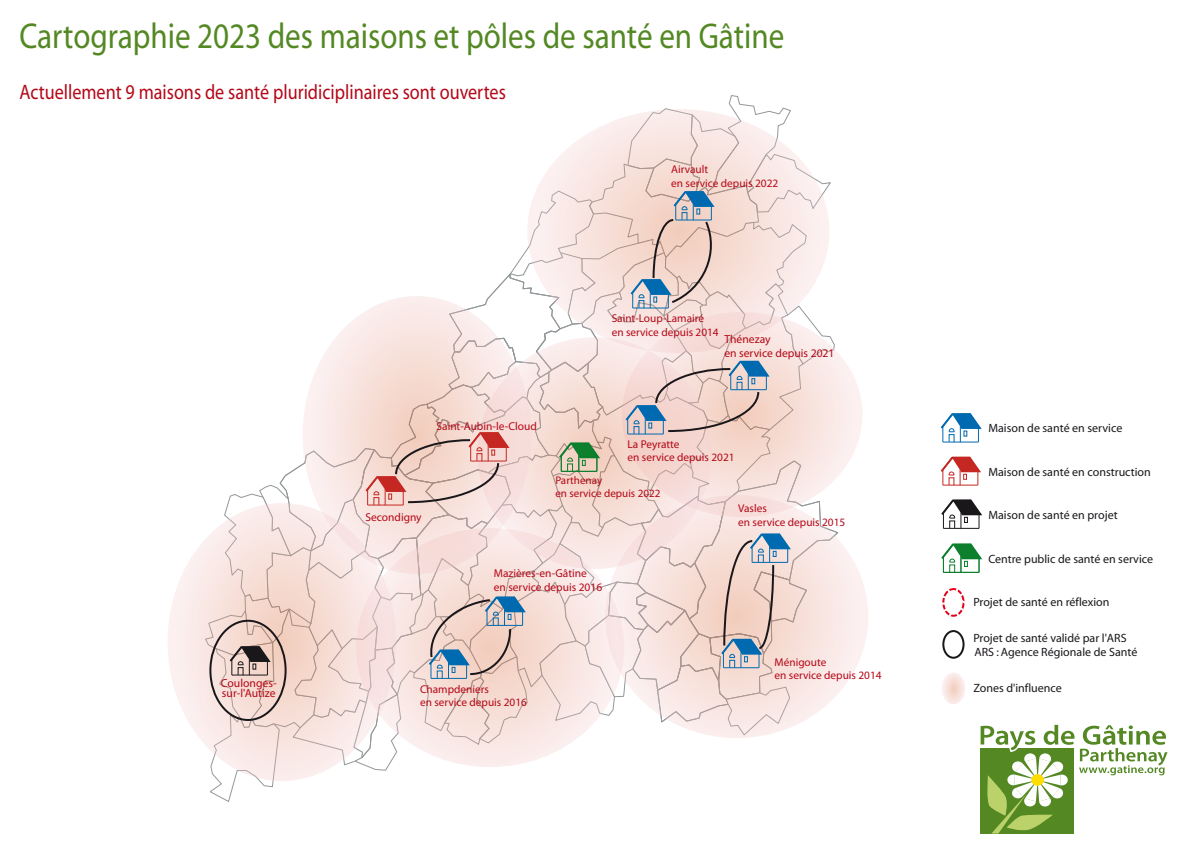
<style>
.page{position:relative;width:1191px;height:842px;background:#fff}
.page>*{position:absolute;margin:0;border:0;box-sizing:border-box;transform-origin:0 0}
.t1{font:36px "Myriad";color:#538823;scale:.86 1}
.t2{font:21px "Myriad";color:#b40717;scale:.86 1}
.t3{font:12px/14.3px "Myriad";color:#1a171b}
.t4{font:11.7px/9.4px "Myriad Pro";color:#b40717}
.t5{font:11.6px/14px "Myriad Pro";color:#b40717}
.t6{font:11.5px/13.7px "Myriad Pro";color:#b40717}
.t7{font:11.4px "Myriad Pro";color:#b40717}
.t8{font:11.3px/13.6px "Myriad Pro";color:#b40717}
.t9{font:11.1px/13.3px "Myriad Pro";color:#b40717}
</style>
<div class="page">
<div style="left:622px;top:312px;width:240px;height:205px;background:#fbeff0;border-radius:50%"></div>
<div style="left:605px;top:495px;width:263px;height:243px;background:#fbefef;border-radius:50%"></div>
<svg style="left:941px;top:672px;width:24px;height:32px"></svg>
<div style="left:168px;top:503px;width:228px;height:278px;background:#fbeeee;border-radius:50%"></div>
<svg style="left:940px;top:413px;width:42px;height:30px"></svg>
<svg style="left:940px;top:456px;width:41px;height:30px"></svg>
<svg style="left:941px;top:499px;width:42px;height:30px"></svg>
<div style="left:942px;top:630px;width:22px;height:29px;border:2px solid #1a171b;border-radius:50%"></div>
<svg style="left:980px;top:725px;width:187px;height:108px"></svg>
<svg style="left:942px;top:588px;width:23px;height:29px"></svg>
<svg style="left:941px;top:543px;width:42px;height:30px"></svg>
<svg style="left:204px;top:95px;width:635px;height:707px"></svg>
<div style="left:209px;top:620px;width:77px;height:101px;border:2px solid #1a171b;border-radius:50%"></div>
<h1 class="t1" style="left:19px;top:18px;width:891px">Cartographie 2023 des maisons et pôles de santé en Gâtine</h1>
<h2 class="t2" style="left:19px;top:81px;width:567px">Actuellement 9 maisons de santé pluridiciplinaires sont ouvertes</h2>
<p class="t8" style="left:671px;top:162px;width:109px">Airvault<br>en service depuis 2022</p>
<p class="t4" style="left:221px;top:678px;width:57px">Coulonges&shy;sur-l'Autize</p>
<p class="t8" style="left:611px;top:311px;width:109px">Saint-Loup-Lamairé en service depuis 2014</p>
<p class="t5" style="left:724px;top:332px;width:112px">Thénezay<br>en service depuis 2021</p>
<p class="t7" style="left:365px;top:510px;width:58px">Secondigny</p>
<p class="t7" style="left:436px;top:420px;width:102px">Saint-Aubin-le-Cloud</p>
<p class="t3" style="left:988px;top:421px;width:135px">Maison de santé en service</p>
<p class="t3" style="left:988px;top:465px;width:164px">Maison de santé en construction</p>
<p class="t3" style="left:988px;top:508px;width:131px">Maison de santé en projet</p>
<p class="t8" style="left:627px;top:437px;width:109px">La Peyratte<br>en service depuis 2021</p>
<p class="t9" style="left:555px;top:473px;width:107px">Parthenay<br>en service depuis 2022</p>
<p class="t8" style="left:738px;top:501px;width:109px">Vasles<br>en service depuis 2015</p>
<p class="t6" style="left:494px;top:566px;width:110px">Mazières-en-Gâtine<br>en service depuis 2016</p>
<p class="t3" style="left:988px;top:552px;width:166px">Centre public de santé en service</p>
<p class="t3" style="left:973px;top:595px;width:138px">Projet de santé en réflexion</p>
<p class="t8" style="left:420px;top:682px;width:108px">Champdeniers<br>en service depuis 2016</p>
<p class="t8" style="left:774px;top:655px;width:109px">Ménigoute<br>en service depuis 2014</p>
<p class="t3" style="left:973px;top:631px;width:165px">Projet de santé validé par l'ARS<br>ARS : Agence Régionale de Santé</p>
<p class="t3" style="left:973px;top:681px;width:90px">Zones d'influence</p>
</div>
